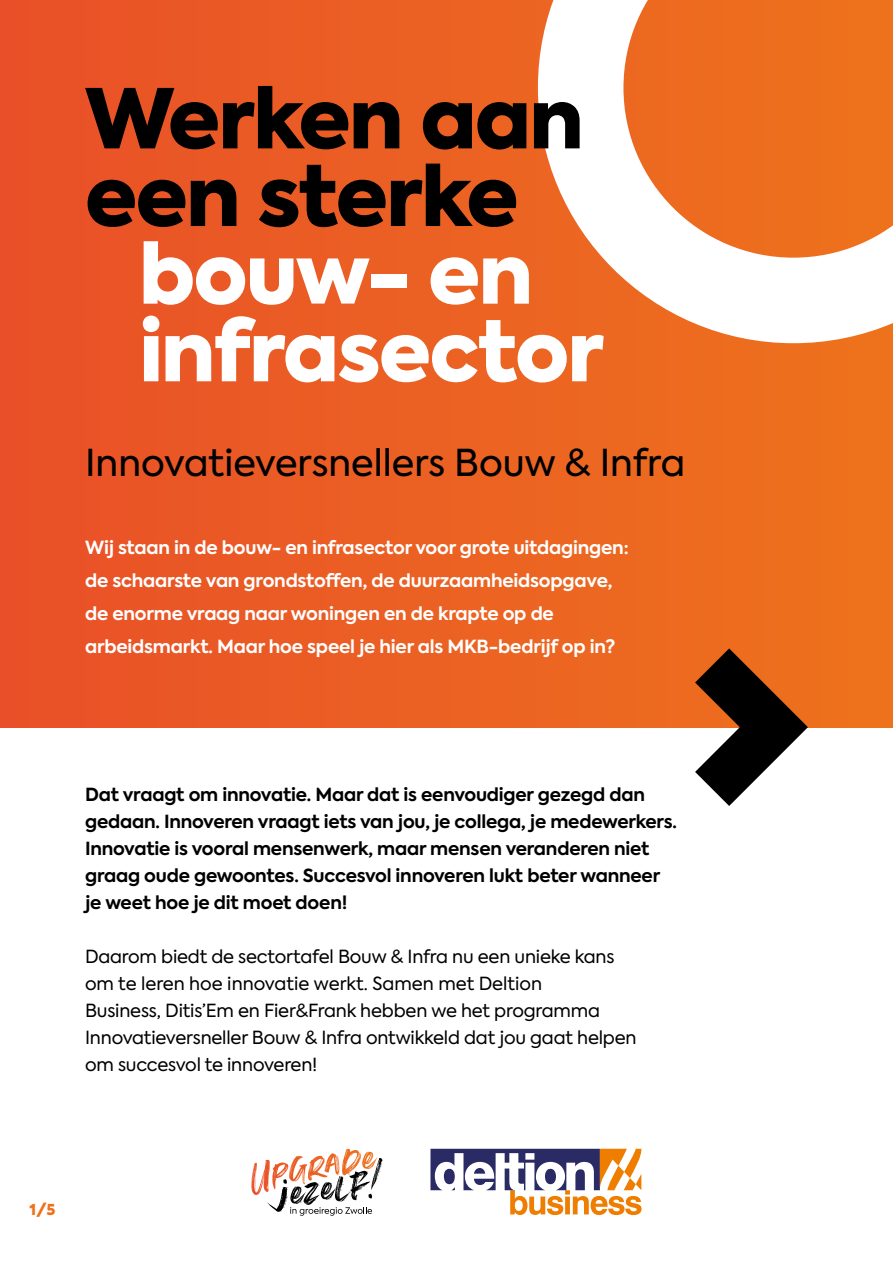
<style>
.page{position:relative;width:893px;height:1263px;background:#fff}
.page>*{position:absolute;margin:0;border:0;box-sizing:border-box;transform-origin:0 0}
.t1{font:900 81.75px/77.6px "Axiforma";letter-spacing:-.02em;color:#000}
.t2{font:900 81.75px/77.6px "Axiforma";letter-spacing:-.02em;color:#fff}
.t3{font:36.9px "Axiforma";color:#000}
.t4{font:700 18px/27px "Axiforma";letter-spacing:-.01em;color:#000}
.t5{font:18px/27px "Axiforma";letter-spacing:-.01em;color:#000}
.t6{font:700 18px/33px "Axiforma";letter-spacing:-.01em;color:#fff}
.t7{font:900 15px "Axiforma";color:#ee721b}
</style>
<div class="page">
<div style="left:0;top:0;width:893px;height:727px;background:linear-gradient(to right,#e95029,#ee721c)"></div>
<svg style="left:252px;top:1149px;width:130px;height:67px"></svg>
<svg style="left:695px;top:648px;width:113px;height:158px"></svg>
<svg style="left:538px;top:0;width:355px;height:343px"></svg>
<svg style="left:430px;top:1149px;width:211px;height:66px"></svg>
<h1 class="t1" style="left:85px;top:81px;width:500px">Werken aan een sterke</h1>
<h1 class="t2" style="left:139px;top:236px;width:466px">bouw- en infrasector</h1>
<h2 class="t3" style="left:85px;top:439px;width:602px">Innovatieversnellers Bouw &amp; Infra</h2>
<p class="t6" style="left:85px;top:531px;width:545px">Wij staan in de bouw- en infrasector voor grote uitdagingen: de schaarste van grondstoffen, de duurzaamheidsopgave, de enorme vraag naar woningen en de krapte op de arbeidsmarkt. Maar hoe speel je hier als MKB-bedrijf op in?</p>
<p class="t4" style="left:85px;top:781px;width:593px">Dat vraagt om innovatie. Maar dat is eenvoudiger gezegd dan gedaan. Innoveren vraagt iets van jou, je collega, je medewerkers.<br>Innovatie is vooral mensenwerk, maar mensen veranderen niet graag oude gewoontes. Succesvol innoveren lukt beter wanneer je weet hoe je dit moet doen!</p>
<p class="t5" style="left:85px;top:944px;width:553px">Daarom biedt de sectortafel Bouw &amp; Infra nu een unieke kans om te leren hoe innovatie werkt. Samen met Deltion<br>Business, Ditis’Em en Fier&amp;Frank hebben we het programma Innovatieversneller Bouw &amp; Infra ontwikkeld dat jou gaat helpen om succesvol te innoveren!</p>
<p class="t7" style="left:29px;top:1198px;width:28px">1/5</p>
</div>
